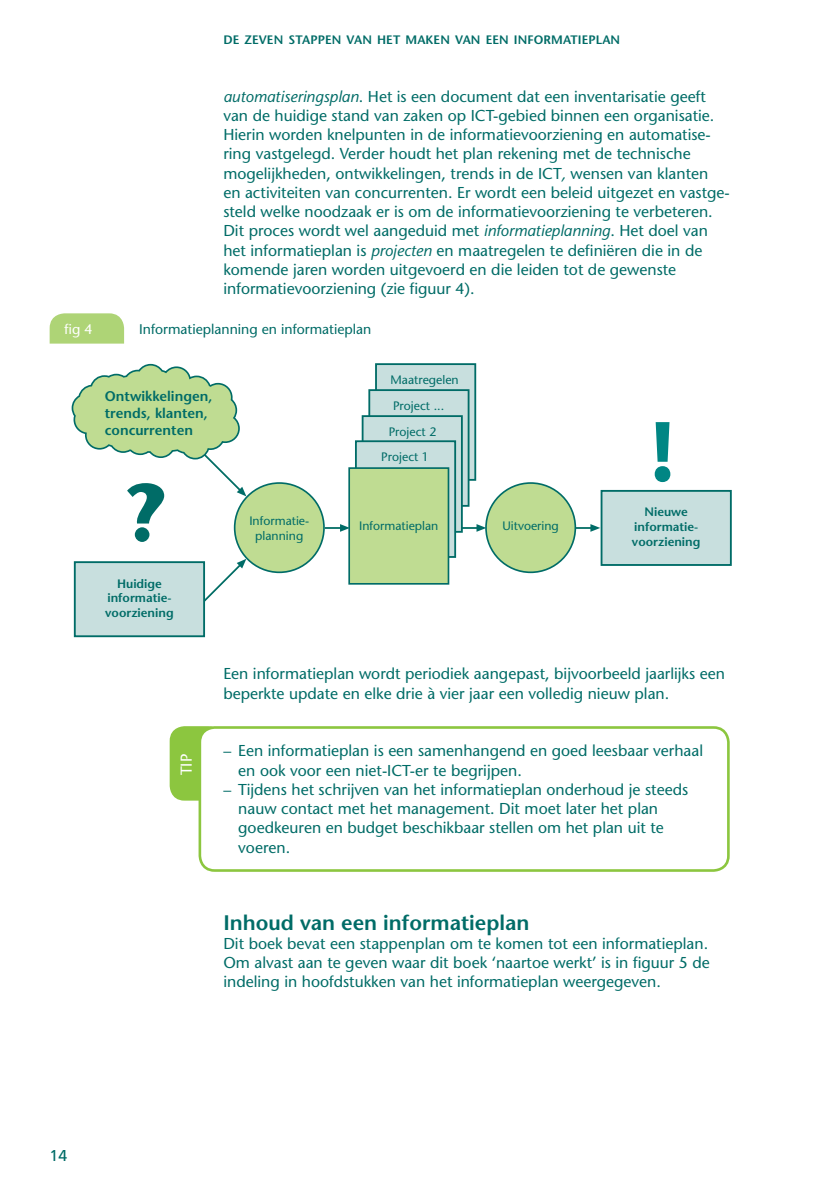
<style>
.page{position:relative;width:829px;height:1191px;background:#fff}
.page>*{position:absolute;margin:0;border:0;box-sizing:border-box;transform-origin:0 0}
.t1{font:700 78.75px "Stone Sans";color:#006c67}
.t2{font:600 21px "Stone Sans";color:#006c67}
.t3{font:15.75px/19.2px "Stone Sans";color:#006c67}
.t4{font:15.75px "Stone Sans";color:#fff}
.t5{font:15.75px "Frutiger";color:#006c67}
.t6{font:600 14px/16.8px "Stone Sans";color:#006c67}
.t7{font:14px "Stone Sans";color:#006c67}
.t8{font:14px "Stone Sans";color:#fff}
.t9{font:600 12.25px/14.7px "Stone Sans";color:#006c67;text-align:center}
.t10{font:12.25px/14.7px "Stone Sans";color:#006c67;text-align:center}
.s1{font-style:italic}
</style>
<div class="page">
<svg style="left:50px;top:313px;width:74px;height:30px;background:#b2d67c"></svg>
<svg style="left:325px;top:524px;width:23px;height:8px"></svg>
<svg style="left:462px;top:524px;width:23px;height:8px"></svg>
<svg style="left:576px;top:524px;width:24px;height:8px"></svg>
<svg style="left:205px;top:559px;width:41px;height:45px"></svg>
<div style="left:235px;top:483px;width:89px;height:89px;background:#bfdc92;border-radius:50%"></div>
<div style="left:234px;top:482px;width:91px;height:91px;border:2px solid #006c67;border-radius:50%"></div>
<div style="left:486px;top:483px;width:89px;height:89px;background:#bfdc92;border-radius:50%"></div>
<div style="left:485px;top:482px;width:91px;height:91px;border:2px solid #006c67;border-radius:50%"></div>
<div style="left:75px;top:562px;width:129px;height:74px;background:#c8dfde"></div>
<div style="left:74px;top:561px;width:131px;height:76px;border:2px solid #006c67"></div>
<div style="left:601px;top:491px;width:129px;height:74px;background:#c8dfde"></div>
<div style="left:600px;top:490px;width:131px;height:76px;border:2px solid #006c67"></div>
<svg style="left:71px;top:363px;width:175px;height:133px"></svg>
<div style="left:376px;top:364px;width:99px;height:116px;background:#c8dfde"></div>
<div style="left:375px;top:363px;width:101px;height:118px;border:2px solid #006c67"></div>
<div style="left:369px;top:390px;width:99px;height:116px;background:#c8dfde"></div>
<div style="left:368px;top:389px;width:101px;height:118px;border:2px solid #006c67"></div>
<div style="left:362px;top:416px;width:100px;height:116px;background:#c8dfde"></div>
<div style="left:361px;top:415px;width:101px;height:118px;border:2px solid #006c67"></div>
<div style="left:356px;top:441px;width:99px;height:116px;background:#c8dfde"></div>
<div style="left:355px;top:440px;width:101px;height:118px;border:2px solid #006c67"></div>
<div style="left:349px;top:468px;width:99px;height:116px;background:#bfdc92"></div>
<div style="left:348px;top:467px;width:101px;height:117px;border:2px solid #006c67"></div>
<svg style="left:654px;top:422px;width:16px;height:60px"></svg>
<div style="left:170px;top:726px;width:53px;height:74px;background:#8cc63f;border-radius:15px"></div>
<div style="left:200px;top:727px;width:528px;height:143px;background:#fff;border-radius:15px"></div>
<div style="left:198px;top:726px;width:531px;height:145px;border:3px solid #8cc63f;border-radius:15px"></div>
<p class="t9" style="left:223px;top:33px;width:398px">DE ZEVEN STAPPEN VAN HET MAKEN VAN EEN INFORMATIEPLAN</p>
<p class="t3" style="left:223px;top:88px;width:508px"><span class="s1">automatiseringsplan</span>. Het is een document dat een inventarisatie geeft van de huidige stand van zaken op ICT-gebied binnen een organisatie.<br>Hierin worden knelpunten in de informatievoorziening en automatise&shy;ring vastgelegd. Verder houdt het plan rekening met de technische mogelijkheden, ontwikkelingen, trends in de ICT<span class="s1">,</span> wensen van klanten<br>en activiteiten van concurrenten. Er wordt een beleid uitgezet en vastge&shy;steld welke noodzaak er is om de informatievoorziening te verbeteren.<br>Dit proces wordt wel aangeduid met <span class="s1">informatieplanning</span>. Het doel van het informatieplan is <span class="s1">projecten</span> en maatregelen te definiëren die in de komende jaren worden uitgevoerd en die leiden tot de gewenste informatievoorziening (zie figuur 4).</p>
<p class="t8" style="left:65px;top:323px;width:29px">fig 4</p>
<p class="t7" style="left:139px;top:323px;width:234px">Informatieplanning en informatieplan</p>
<p class="t6" style="left:105px;top:389px;width:109px">Ontwikkelingen, trends, klanten, concurrenten</p>
<p class="t10" style="left:390px;top:373px;width:70px">Maatregelen</p>
<p class="t10" style="left:393px;top:399px;width:53px">Project ...</p>
<p class="t10" style="left:388px;top:425px;width:49px">Project 2</p>
<p class="t10" style="left:381px;top:450px;width:49px">Project 1</p>
<h1 class="t1" style="left:123px;top:483px;width:47px">?</h1>
<p class="t9" style="left:105px;top:577px;width:70px">Huidige informatie&shy;voorziening</p>
<p class="t10" style="left:249px;top:515px;width:61px">Informatie&shy;planning</p>
<p class="t10" style="left:359px;top:520px;width:81px">Informatieplan</p>
<p class="t10" style="left:502px;top:519px;width:58px">Uitvoering</p>
<p class="t9" style="left:632px;top:506px;width:70px">Nieuwe informatie&shy;voorziening</p>
<p class="t5" style="left:50px;top:1148px;width:19px">14</p>
<p class="t4" style="left:180px;top:775px;width:23px;rotate:-90deg">TIP</p>
<p class="t3" style="left:223px;top:666px;width:503px">Een informatieplan wordt periodiek aangepast, bijvoorbeeld jaarlijks een beperkte update en elke drie à vier jaar een volledig nieuw plan.</p>
<p class="t3" style="left:238px;top:743px;width:466px;text-indent:-15px">– Een informatieplan is een samenhangend en goed leesbaar verhaal en ook voor een niet-ICT-er te begrijpen.</p>
<p class="t3" style="left:238px;top:781px;width:451px;text-indent:-15px">– Tijdens het schrijven van het informatieplan onderhoud je steeds nauw contact met het management. Dit moet later het plan goedkeuren en budget beschikbaar stellen om het plan uit te voeren.</p>
<h2 class="t2" style="left:223px;top:914px;width:307px">Inhoud van een informatieplan</h2>
<p class="t3" style="left:223px;top:935px;width:488px;text-align:justify">Dit boek bevat een stappenplan om te komen tot een informatieplan.<br>Om alvast aan te geven waar dit boek ‘naartoe werkt’ is in figuur 5 de indeling in hoofdstukken van het informatieplan weergegeven.</p>
</div>
